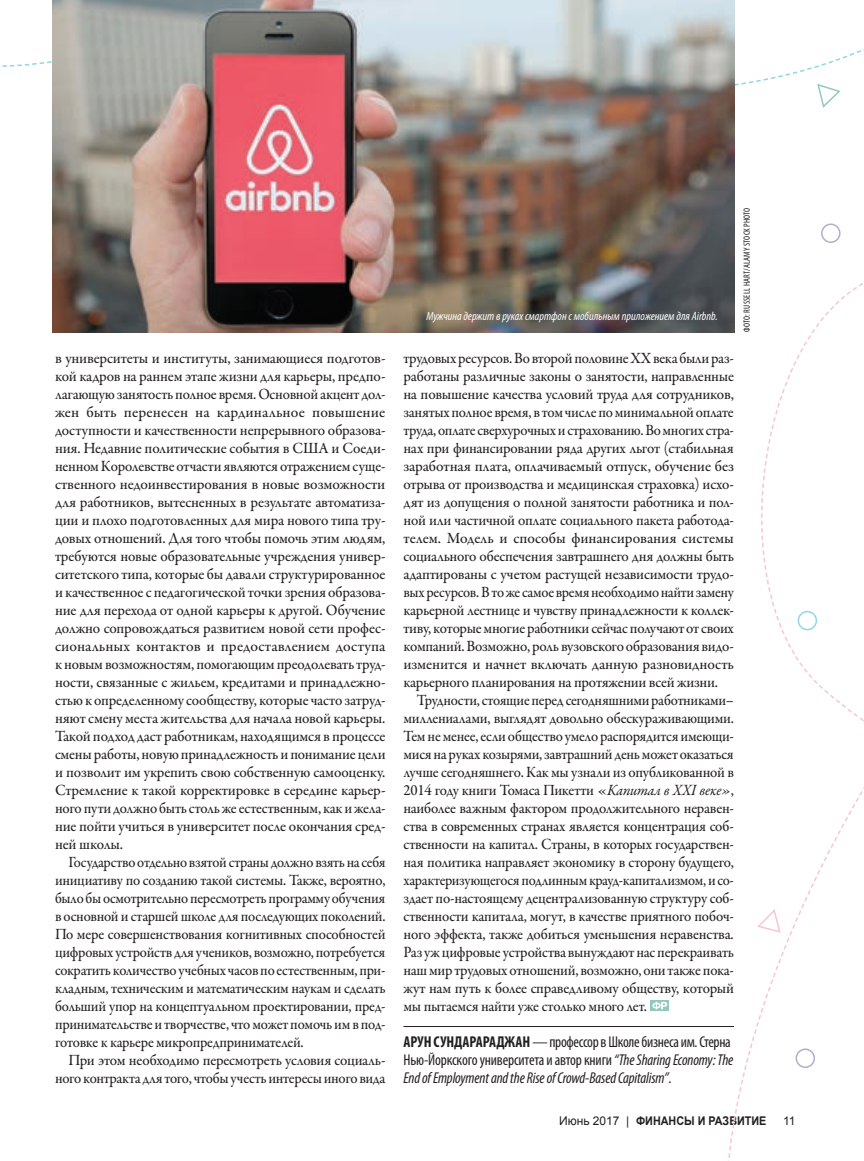
<style>
.page{position:relative;width:864px;height:1161px;background:#fff}
.page>*{position:absolute;margin:0;border:0;box-sizing:border-box;transform-origin:0 0}
.t1{font:500 15.75px/18px "Garamond Premr Pro";letter-spacing:-.015em;color:#231f20;text-align:justify;scale:.96 1}
.t2{font:500 15.75px/18px "Garamond Premr Pro";letter-spacing:-.015em;color:#231f20;text-align:justify;scale:.94 1}
.t3{font:500 15.75px/18px "Garamond Premr Pro";letter-spacing:-.015em;color:#231f20;scale:.93 1}
.t4{font:500 15.75px/18px "Garamond Premr Pro";letter-spacing:-.015em;color:#231f20;text-align:justify;scale:.92 1}
.t5{font:italic condensed 15.75px/18px "Myriad Pro";letter-spacing:-.01em;color:#231f20}
.t6{font:500 15.75px/18px "Garamond Premr Pro";letter-spacing:-.015em;color:#231f20;text-align:right;scale:.95 1}
.t7{font:italic condensed 12px "Myriad Pro";color:#fff}
.t8{font:700 12px "Arial";color:#231f20;scale:.9 1}
.t9{font:12px "Arial";color:#231f20}
.t10{font:condensed 9px "Myriad Pro";letter-spacing:.02em;color:#231f20}
.s1{font-weight:400;font-style:italic}
.s2{font-weight:700;font-style:normal}
.s3{font-style:normal}
.s4{font-weight:400}
</style>
<div class="page">
<svg style="left:728px;top:268px;width:136px;height:893px"></svg>
<hr style="left:403px;top:1026px;width:331px;height:1px;background:#231f20">
<div style="left:651px;top:1000px;width:18px;height:11px;background:#93c9bc"></div>
<svg style="left:652px;top:1002px;width:15px;height:7px"></svg>
<svg style="left:2px;top:0;width:862px;height:123px"></svg>
<svg style="left:816px;top:83px;width:26px;height:26px"></svg>
<svg style="left:757px;top:908px;width:25px;height:26px"></svg>
<div style="left:821px;top:224px;width:20px;height:19px;border:2px solid #b2adcf;border-radius:50%"></div>
<div style="left:796px;top:1048px;width:19px;height:20px;border:2px solid #b2adcf;border-radius:50%"></div>
<div style="left:798px;top:611px;width:19px;height:19px;border:2px solid #92d6e6;border-radius:50%"></div>
<img style="left:53px;top:0;width:681px;height:333px">
<p class="t1" style="left:55px;top:349px;width:346px">в университеты и институты, занимающиеся подготов&shy;кой кадров на раннем этапе жизни для карьеры, предпо&shy;лагающую занятость полное время. Основной акцент дол&shy;жен быть перенесен на кардинальное повышение доступности и качественности непрерывного образова&shy;ния. Недавние политические события в США и Соеди&shy;ненном Королевстве отчасти являются отражением суще&shy;ственного недоинвестирования в новые возможности для работников, вытесненных в результате автоматиза&shy;ции и плохо подготовленных для мира нового типа тру&shy;довых отношений. Для того чтобы помочь этим людям, требуются новые образовательные учреждения универ&shy;ситетского типа, которые бы давали структурированное и качественное с педагогической точки зрения образова&shy;ние для перехода от одной карьеры к другой. Обучение должно сопровождаться развитием новой сети профес&shy;сиональных контактов и предоставлением доступа к новым возможностям, помогающим преодолевать труд&shy;ности, связанные с жильем, кредитами и принадлежно&shy;стью к определенному сообществу, которые часто затруд&shy;няют смену места жительства для начала новой карьеры.<br>Такой подход даст работникам, находящимся в процессе смены работы, новую принадлежность и понимание цели и позволит им укрепить свою собственную самооценку.<br>Стремление к такой корректировке в середине карьер&shy;ного пути должно быть столь же естественным, как и жела&shy;ние пойти учиться в университет после окончания сред&shy;ней школы.</p>
<p class="t4" style="left:55px;top:853px;width:361px;text-indent:14px">Государство отдельно взятой страны должно взять на себя инициативу по созданию такой системы. Также, вероятно, было бы осмотрительно пересмотреть программу обучения в основной и старшей школе для последующих поколений.<br>По мере совершенствования когнитивных способностей цифровых устройств для учеников, возможно, потребуется сократить количество учебных часов по естественным, при&shy;кладным, техническим и математическим наукам и сделать больший упор на концептуальном проектировании, пред&shy;принимательстве и творчестве, что может помочь им в под&shy;готовке к карьере микропредпринимателей.</p>
<p class="t6" style="left:55px;top:1051px;width:349px">При этом необходимо пересмотреть условия социаль&shy;ного контракта для того, чтобы учесть интересы иного вида</p>
<p class="t7" style="left:427px;top:309px;width:293px">Мужчина держит в руках смартфон с мобильным приложением для Airbnb.</p>
<p class="t2" style="left:403px;top:349px;width:353px">трудовых ресурсов. Во второй половине XX века были раз&shy;работаны различные законы о занятости, направленные на повышение качества условий труда для сотрудников, занятых полное время, в том числе по минимальной оплате труда, оплате сверхурочных и страхованию. Во многих стра&shy;нах при финансировании ряда других льгот (стабильная заработная плата, оплачиваемый отпуск, обучение без отрыва от производства и медицинская страховка) исхо&shy;дят из допущения о полной занятости работника и пол&shy;ной или частичной оплате социального пакета работода&shy;телем. Модель и способы финансирования системы социального обеспечения завтрашнего дня должны быть адаптированы с учетом растущей независимости трудо&shy;вых ресурсов. В то же самое время необходимо найти замену карьерной лестнице и чувству принадлежности к коллек&shy;тиву, которые многие работники сейчас получают от своих компаний. Возможно, роль вузовского образования видо&shy;изменится и начнет включать данную разновидность карьерного планирования на протяжении всей жизни.</p>
<p class="t3" style="left:403px;top:691px;width:357px;text-indent:14px">Трудности, стоящие перед сегодняшними работниками– миллениалами, выглядят довольно обескураживающими.<br>Тем не менее, если общество умело распорядится имеющи&shy;мися на руках козырями, завтрашний день может оказаться лучше сегодняшнего. Как мы узнали из опубликованной в 2014 году книги Томаса Пикетти «<span class="s1">Капитал в XXI веке»</span>, наиболее важным фактором продолжительного неравен&shy;ства в современных странах является концентрация соб&shy;ственности на капитал. Страны, в которых государствен&shy;ная политика направляет экономику в сторону будущего, характеризующегося подлинным крауд-капитализмом, и со-- здает по-настоящему децентрализованную структуру соб&shy;ственности капитала, могут, в качестве приятного побоч&shy;ного эффекта, также добиться уменьшения неравенства.<br>Раз уж цифровые устройства вынуждают нас перекраивать наш мир трудовых отношений, возможно, они также пока&shy;жут нам путь к более справедливому обществу, который мы пытаемся найти уже столько много лет.</p>
<p class="t5" style="left:403px;top:1033px;width:331px"><span class="s2">АРУН СУНДАРАРАДЖАН</span> <span class="s3">— профессор вШколе бизнеса им. Стерна<br>Нью-Йоркского университета и автор книги</span> “The Sharing Economy: The<br>End ofEmployment and the Rise ofCrowd-Based Capitalism”<span class="s3">.</span></p>
<p class="t10" style="left:742px;top:332px;width:126px;rotate:-90deg">ФОТО: RUSSELL HART/ALAMY STOCK PHOTO</p>
<p class="t8" style="left:559px;top:1113px;width:232px"><span class="s4">Июнь 2017 |</span> ФИНАНСЫ И РАЗВИТИЕ</p>
<p class="t9" style="left:783px;top:1113px;width:14px">11</p>
</div>
